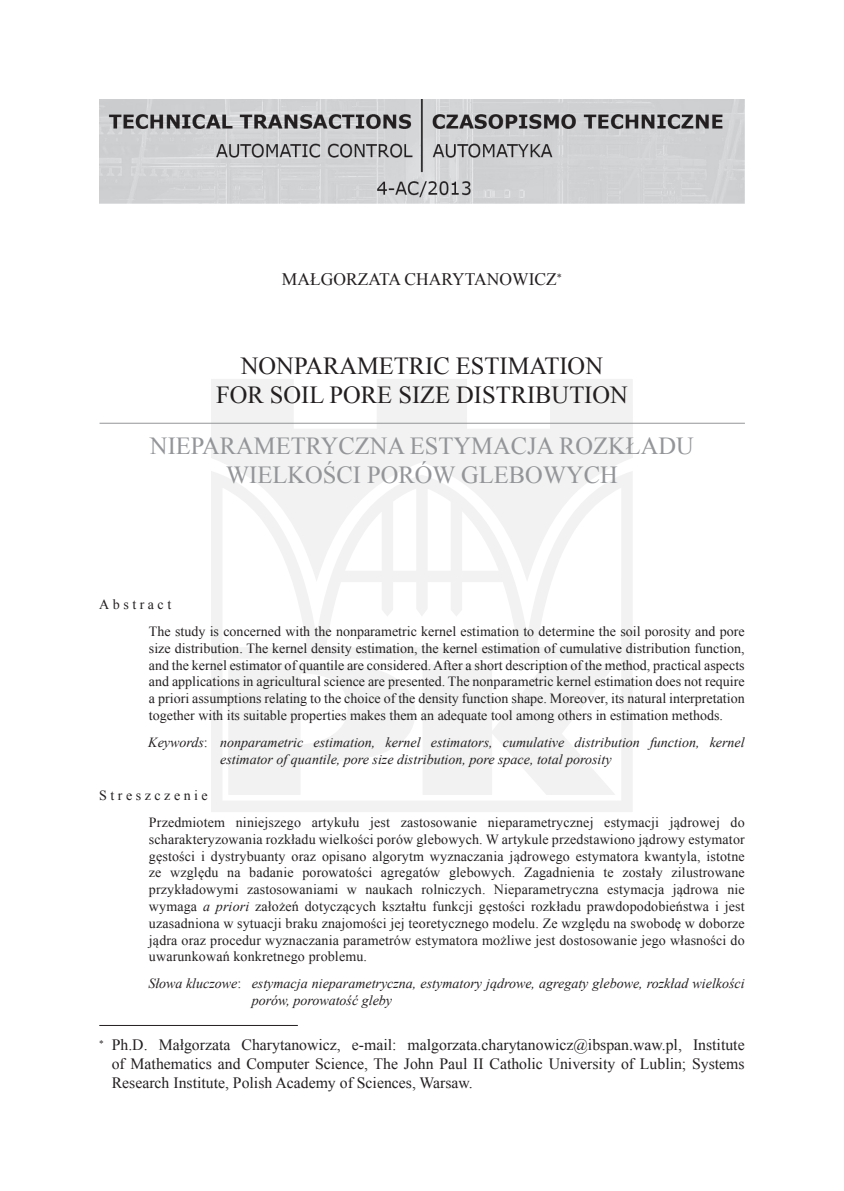
<style>
.page{position:relative;width:844px;height:1191px;background:#fff}
.page>*{position:absolute;margin:0;border:0;box-sizing:border-box;transform-origin:0 0}
.t1{font:24.5px/29.4px "Times New Roman";color:#939598;text-align:center}
.t2{font:24.5px/29.4px "Times New Roman";color:#231f20;text-align:center}
.t3{font:17.5px "Times New Roman";color:#231f20}
.t4{font:15.75px/18.9px "Times New Roman";color:#231f20;text-align:justify}
.t5{font:14px/16.8px "Times New Roman";letter-spacing:.01em;color:#231f20}
.t6{font:italic 14px/16.8px "Times New Roman";color:#231f20}
.s1{font-style:normal}
.s2{font-style:italic}
</style>
<div class="page">
<svg style="left:211px;top:379px;width:421px;height:433px;fill:#f1f2f1"></svg>
<hr style="left:99px;top:1025px;width:199px;height:1px;background:#231f20">
<hr style="left:99px;top:423px;width:645px;height:1px;background:#939598">
<img style="left:99px;top:99px;width:645px;height:105px">
<p class="t3" style="left:282px;top:267px;width:281px">MAŁGORZATA CHARYTANOWICZ∗</p>
<h1 class="t2" style="left:216px;top:351px;width:413px">NONPARAMETRIC ESTIMATION<br>FOR SOIL PORE SIZE DISTRIBUTION</h1>
<h1 class="t1" style="left:150px;top:430px;width:545px">NIEPARAMETRYCZNA ESTYMACJA ROZKŁADU<br>WIELKOŚCI PORÓW GLEBOWYCH</h1>
<p class="t5" style="left:149px;top:591px;width:597px;line-height:26.8px;text-indent:-50px">Abstract<br>The study is concerned with the nonparametric kernel estimation to determine the soil porosity and pore</p>
<p class="t5" style="left:149px;top:639px;width:597px;text-align:justify">size distribution. The kernel density estimation, the kernel estimation of cumulative distribution function, and the kernel estimator of quantile are considered. After a short description of the method, practical aspects and applications in agricultural science are presented. The nonparametric kernel estimation does not require a priori assumptions relating to the choice of the density function shape. Moreover, its natural interpretation together with its suitable properties makes them an adequate tool among others in estimation methods.</p>
<p class="t6" style="left:220px;top:733px;width:526px;text-indent:-72px">Keywords<span class="s1">:</span> nonparametric estimation, kernel estimators, cumulative distribution function, kernel estimator of quantile, pore size distribution, pore space, total porosity</p>
<p class="t5" style="left:149px;top:782px;width:597px;line-height:26.8px;text-indent:-50px">Streszczenie<br>Przedmiotem niniejszego artykułu jest zastosowanie nieparametrycznej estymacji jądrowej do</p>
<p class="t5" style="left:149px;top:830px;width:597px;text-align:justify">scharakteryzowania rozkładu wielkości porów glebowych. W artykule przedstawiono jądrowy estymator gęstości i dystrybuanty oraz opisano algorytm wyznaczania jądrowego estymatora kwantyla, istotne ze względu na badanie porowatości agregatów glebowych. Zagadnienia te zostały zilustrowane przykładowymi zastosowaniami w naukach rolniczych. Nieparametryczna estymacja jądrowa nie wymaga <span class="s2">a priori</span> założeń dotyczących kształtu funkcji gęstości rozkładu prawdopodobieństwa i jest uzasadniona w sytuacji braku znajomości jej teoretycznego modelu. Ze względu na swobodę w doborze jądra oraz procedur wyznaczania parametrów estymatora możliwe jest dostosowanie jego własności do uwarunkowań konkretnego problemu.</p>
<p class="t6" style="left:251px;top:974px;width:494px;text-indent:-103px">Słowa kluczowe<span class="s1">:</span> estymacja nieparametryczna, estymatory jądrowe, agregaty glebowe, rozkład wielkości porów, porowatość gleby</p>
<p class="t4" style="left:112px;top:1035px;width:634px;text-indent:-12px">∗ Ph.D. Małgorzata Charytanowicz, e-mail: malgorzata.charytanowicz@ibspan.waw.pl, Institute of Mathematics and Computer Science, The John Paul II Catholic University of Lublin; Systems Research Institute, Polish Academy of Sciences, Warsaw.</p>
</div>
